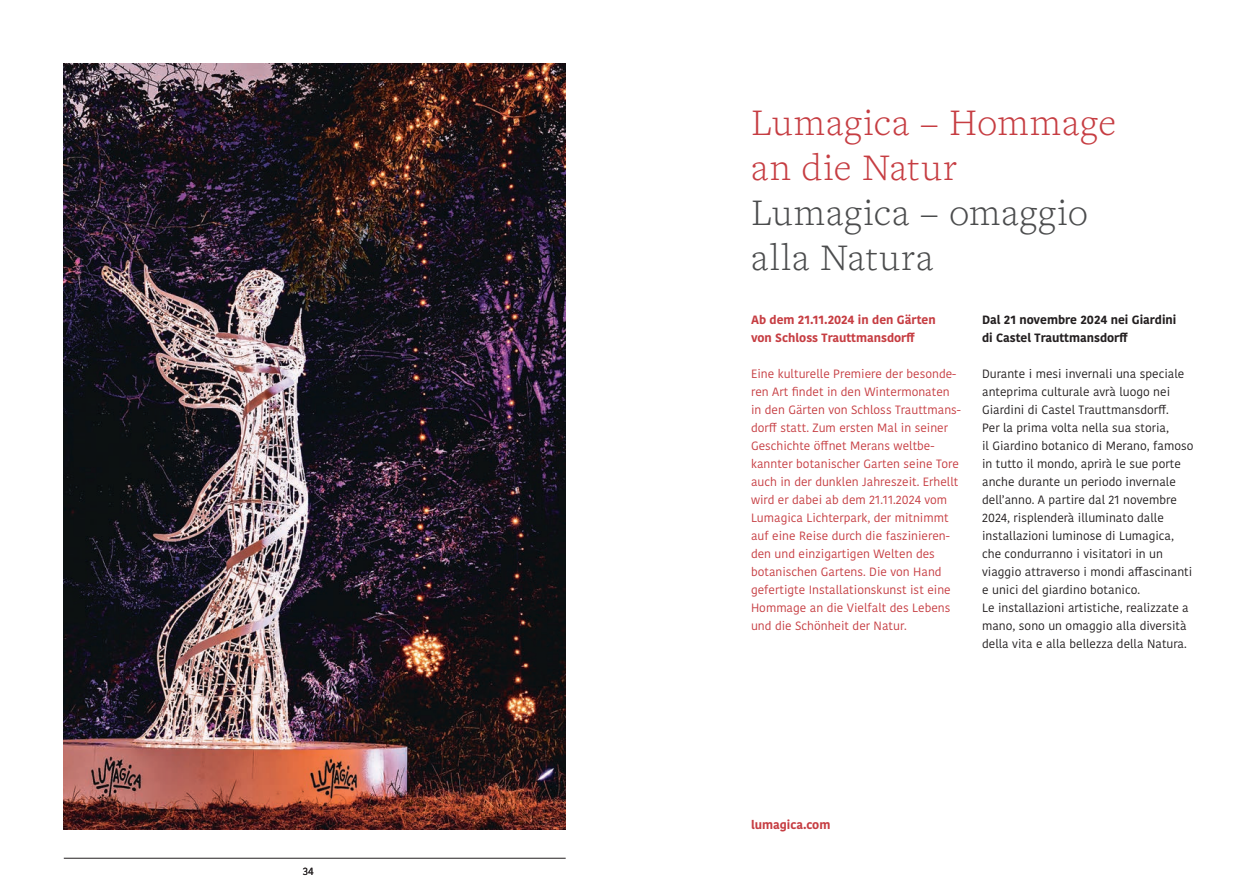
<style>
.page{position:relative;width:1259px;height:893px;background:#fff}
.page>*{position:absolute;margin:0;border:0;box-sizing:border-box;transform-origin:0 0}
.t1{font:300 39px/45px "Freight Text";letter-spacing:.02em;color:#c63d42}
.t2{font:300 39px/45px "Freight Text";letter-spacing:.035em;color:#4b4c4d}
.t3{font:12px/18px "Kohinoor Devanagari";color:#231f20}
.t4{font:12px/18px "Kohinoor Devanagari";color:#c63d42}
.t5{font:700 12px/18px "Kohinoor Devanagari";color:#c63d42}
.t6{font:700 12px/18px "Kohinoor Devanagari";color:#231f20}
.t7{font:10.5px "Kohinoor Devanagari";color:#231f20}
</style>
<div class="page">
<img style="left:64px;top:64px;width:502px;height:765px">
<hr style="left:64px;top:858px;width:502px;height:1px;background:#231f20">
<p class="t7" style="left:303px;top:865px;width:12px">34</p>
<h1 class="t1" style="left:751px;top:98px;width:366px">Lumagica – Hommage an die Natur</h1>
<h1 class="t2" style="left:751px;top:188px;width:338px">Lumagica – omaggio alla Natura</h1>
<p class="t5" style="left:751px;top:311px;width:186px">Ab dem 21.11.2024 in den Gärten von Schloss Trauttmansdorff</p>
<p class="t4" style="left:751px;top:365px;width:211px">Eine kulturelle Premiere der besonde&shy;ren Art findet in den Wintermonaten in den Gärten von Schloss Trauttmans&shy;dorff statt. Zum ersten Mal in seiner Geschichte öffnet Merans weltbe&shy;kannter botanischer Garten seine Tore auch in der dunklen Jahreszeit. Erhellt wird er dabei ab dem 21.11.2024 vom Lumagica Lichterpark, der mitnimmt auf eine Reise durch die faszinieren&shy;den und einzigartigen Welten des botanischen Gartens. Die von Hand gefertigte Installationskunst ist eine Hommage an die Vielfalt des Lebens und die Schönheit der Natur.</p>
<p class="t6" style="left:982px;top:311px;width:196px">Dal 21 novembre 2024 nei Giardini di Castel Trauttmansdorff</p>
<p class="t3" style="left:982px;top:365px;width:213px">Durante i mesi invernali una speciale anteprima culturale avrà luogo nei Giardini di Castel Trauttmansdorff.<br>Per la prima volta nella sua storia,<br>il Giardino botanico di Merano, famoso in tutto il mondo, aprirà le sue porte anche durante un periodo invernale dell’anno. A partire dal 21 novembre 2024, risplenderà illuminato dalle installazioni luminose di Lumagica, che condurranno i visitatori in un viaggio attraverso i mondi affascinanti e unici del giardino botanico.<br>Le installazioni artistiche, realizzate a mano, sono un omaggio alla diversità della vita e alla bellezza della Natura.</p>
<p class="t5" style="left:751px;top:816px;width:81px">lumagica.com</p>
</div>
